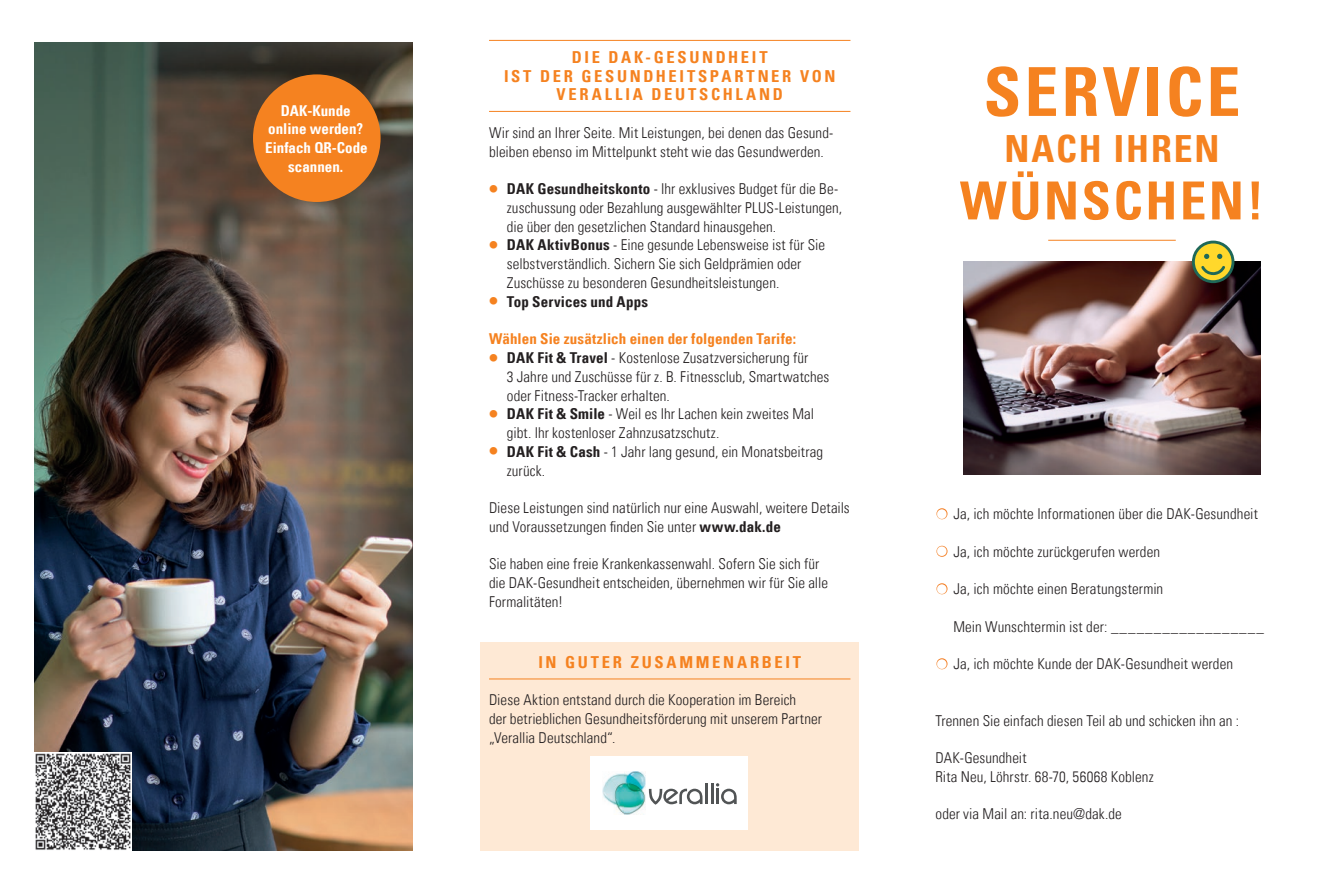
<style>
.page{position:relative;width:1331px;height:893px;background:#fff}
.page>*{position:absolute;margin:0;border:0;box-sizing:border-box;transform-origin:0 0}
.t1{font:67.5px "Univers Com 67 Bold Cond";letter-spacing:.05em;color:#f58220}
.t2{font:52.5px "Univers Com 67 Bold Cond";letter-spacing:.05em;color:#f58220}
.t3{font:37.5px "Univers Com 67 Bold Cond";letter-spacing:.05em;color:#f58220}
.t4{font:16.5px/18.8px "Univers Com 67 Bold Cond";letter-spacing:.16em;color:#f58220;text-align:center}
.t5{font:15px/18.8px "Univers Com 47 Light Cond";letter-spacing:.005em;color:#231f20}
.t6{font:15px/18.8px "Univers Com 67 Bold Cond";color:#fff;text-align:center}
.t7{font:15px "Univers Com 67 Bold Cond";letter-spacing:.01em;color:#f58220}
.t8{font:15px "Univers Com 67 Bold Cond";letter-spacing:.01em;color:#231f20}
.s1{font-family:"Univers Com 67 Bold Cond"}
</style>
<div class="page">
<hr style="left:489px;top:111px;width:361px;height:1px;background:#f58220">
<hr style="left:489px;top:40px;width:361px;height:1px;background:#f58220">
<img style="left:34px;top:43px;width:378px;height:807px">
<img style="left:34px;top:753px;width:98px;height:97px">
<div style="left:253px;top:74px;width:128px;height:128px;background:#f58220;border-radius:50%"></div>
<img style="left:963px;top:262px;width:298px;height:212px">
<hr style="left:1048px;top:240px;width:128px;height:1px;background:#f58220">
<svg style="left:1192px;top:241px;width:42px;height:42px"></svg>
<div style="left:480px;top:642px;width:379px;height:208px;background:#fee9d5"></div>
<hr style="left:489px;top:679px;width:361px;height:1px;background:#f58220">
<div style="left:591px;top:756px;width:157px;height:73px;background:#fff"></div>
<svg style="left:649px;top:789px;width:53px;height:16px"></svg>
<hr style="left:705px;top:783px;width:3px;height:21px;background:#515455">
<hr style="left:711px;top:783px;width:2px;height:21px;background:#515455">
<svg style="left:716px;top:783px;width:21px;height:21px"></svg>
<img style="left:602px;top:771px;width:44px;height:43px">
<p class="t6" style="left:265px;top:101px;width:104px">DAK-Kunde online werden?<br>Einfach QR-Code scannen.</p>
<p class="t4" style="left:504px;top:48px;width:333px">DIE DAK-GESUNDHEIT<br>IST DER GESUNDHEITSPARTNER VON<br>VERALLIA DEUTSCHLAND</p>
<p class="t5" style="left:489px;top:123px;width:346px">Wir sind an Ihrer Seite. Mit Leistungen, bei denen das Gesund&shy;bleiben ebenso im Mittelpunkt steht wie das Gesundwerden.</p>
<p class="t5" style="left:507px;top:180px;width:337px"><span class="s1">DAK Gesundheitskonto</span> - Ihr exklusives Budget für die Be&shy;zuschussung oder Bezahlung ausgewählter PLUS-Leistungen, die über den gesetzlichen Standard hinausgehen.<br><span class="s1">DAK AktivBonus</span> - Eine gesunde Lebensweise ist für Sie selbstverständlich. Sichern Sie sich Geldprämien oder Zuschüsse zu besonderen Gesundheitsleistungen.</p>
<p class="t8" style="left:507px;top:292px;width:143px">Top Services und Apps</p>
<p class="t7" style="left:489px;top:330px;width:309px">Wählen Sie zusätzlich einen der folgenden Tarife:</p>
<p class="t5" style="left:507px;top:348px;width:324px"><span class="s1">DAK Fit &amp; Travel</span> - Kostenlose Zusatzversicherung für<br>3 Jahre und Zuschüsse für z. B. Fitnessclub, Smartwatches oder Fitness-Tracker erhalten.<br><span class="s1">DAK Fit &amp; Smile</span> - Weil es Ihr Lachen kein zweites Mal gibt. Ihr kostenloser Zahnzusatzschutz.<br><span class="s1">DAK Fit &amp; Cash</span> - 1 Jahr lang gesund, ein Monatsbeitrag zurück.</p>
<p class="t5" style="left:489px;top:498px;width:362px">Diese Leistungen sind natürlich nur eine Auswahl, weitere Details und Voraussetzungen finden Sie unter <span class="s1">www.dak.de</span></p>
<p class="t5" style="left:489px;top:555px;width:340px">Sie haben eine freie Krankenkassenwahl. Sofern Sie sich für die DAK-Gesundheit entscheiden, übernehmen wir für Sie alle<br>Formalitäten!</p>
<p class="t4" style="left:538px;top:653px;width:264px">IN GUTER ZUSAMMENARBEIT</p>
<p class="t5" style="left:489px;top:691px;width:334px">Diese Aktion entstand durch die Kooperation im Bereich<br>der betrieblichen Gesundheitsförderung mit unserem Partner „Verallia Deutschland“.</p>
<h1 class="t1" style="left:984px;top:50px;width:258px">SERVICE</h1>
<h3 class="t3" style="left:1004px;top:126px;width:216px">NACH IHREN</h3>
<h2 class="t2" style="left:960px;top:169px;width:305px">WÜNSCHEN!</h2>
<p class="t5" style="left:953px;top:505px;width:306px">Ja, ich möchte Informationen über die DAK-Gesundheit</p>
<p class="t5" style="left:953px;top:542px;width:208px">Ja, ich möchte zurückgerufen werden</p>
<p class="t5" style="left:953px;top:580px;width:211px">Ja, ich möchte einen Beratungstermin</p>
<p class="t5" style="left:953px;top:617px;width:312px">Mein Wunschtermin ist der: __________________</p>
<p class="t5" style="left:953px;top:655px;width:281px">Ja, ich möchte Kunde der DAK-Gesundheit werden</p>
<p class="t5" style="left:935px;top:711px;width:305px">Trennen Sie einfach diesen Teil ab und schicken ihn an :</p>
<p class="t5" style="left:935px;top:748px;width:220px">DAK-Gesundheit<br>Rita Neu, Löhrstr. 68-70, 56068 Koblenz</p>
<p class="t5" style="left:935px;top:805px;width:188px">oder via Mail an: rita.neu@dak.de</p>
</div>
